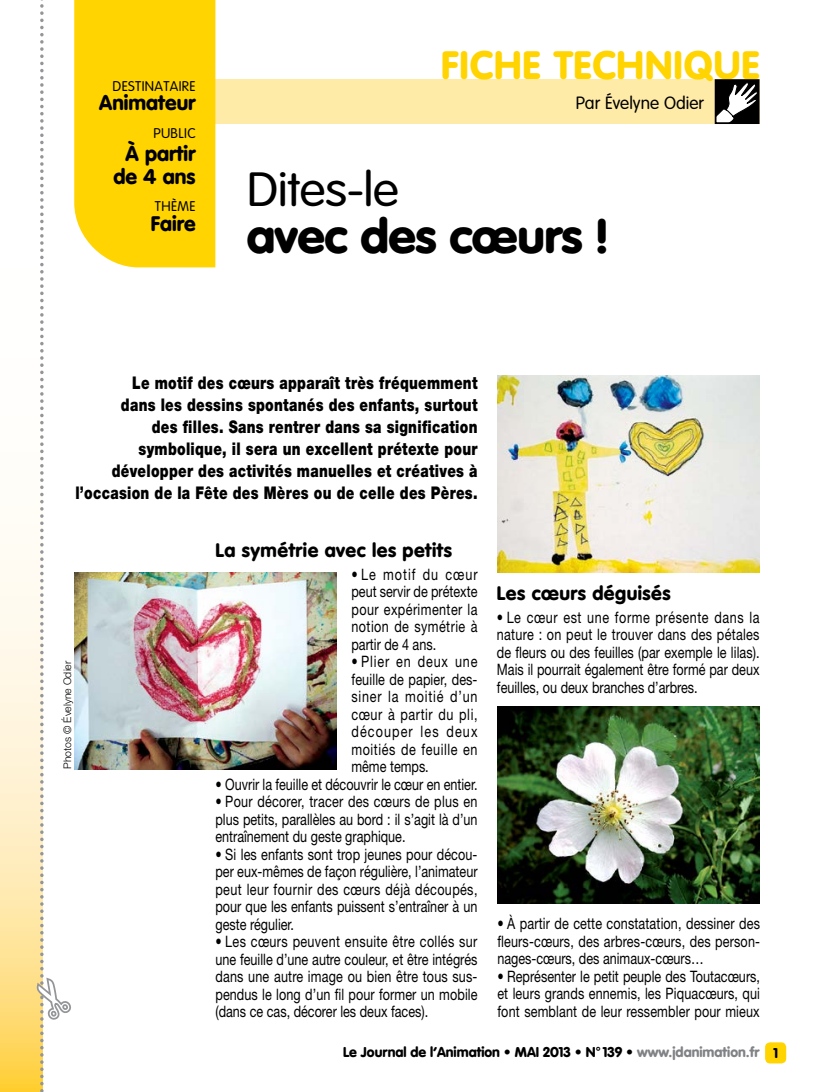
<style>
.page{position:relative;width:834px;height:1092px;background:#fff}
.page>*{position:absolute;margin:0;border:0;box-sizing:border-box;transform-origin:0 0}
.t1{font:900 47.25px "VAG Rounded";letter-spacing:-.01em;color:#000;scale:1.05 1}
.t2{font:300 47.25px "VAG Rounded";color:#000;scale:1.05 1}
.t3{font:900 39.02px "VAG Rounded";letter-spacing:.025em;color:#ffd400}
.t4{font:900 21px/22.8px "VAG Rounded";color:#000;text-align:center}
.t5{font:900 20.82px "VAG Rounded";color:#000}
.t6{font:900 19.25px "VAG Rounded";letter-spacing:.025em;color:#000}
.t7{font:900 17.5px/21.9px "Helvetica Neue";letter-spacing:.02em;color:#000;text-align:right;scale:.78 1}
.t8{font:300 17.5px "VAG Rounded";color:#000}
.t9{font:15.75px/17.5px "Helvetica Neue";color:#000;text-align:justify;scale:.8 1}
.t10{font:900 14px "VAG Rounded";color:#000}
.t11{font:300 13.83px "VAG Rounded";letter-spacing:.025em;color:#000}
.t12{font:300 10.5px "Helvetica Neue";color:#000}
.s1{color:#808285}
</style>
<div class="page">
<div style="left:765px;top:1042px;width:21px;height:21px;background:#ffd400;border-radius:5px"></div>
<svg style="left:0;top:542px;width:34px;height:549px;background:#ffecb9"></svg>
<div style="left:76px;top:79px;width:683px;height:45px;background:#ffeba8"></div>
<div style="left:74px;top:0;width:141px;height:267px;background:#ffd400"></div>
<svg style="left:717px;top:82px;width:39px;height:39px;background:#636363"></svg>
<div style="left:714px;top:79px;width:45px;height:45px;border:2px solid #000"></div>
<img style="left:497px;top:376px;width:262px;height:196px">
<img style="left:497px;top:706px;width:262px;height:197px">
<img style="left:74px;top:572px;width:262px;height:197px">
<svg style="left:34px;top:0;width:37px;height:1092px"></svg>
<p class="t11" style="left:113px;top:79px;width:84px">Destinataire</p>
<h3 class="t5" style="left:99px;top:90px;width:98px">Animateur</h3>
<p class="t11" style="left:153px;top:125px;width:44px">Public</p>
<h3 class="t4" style="left:113px;top:143px;width:84px">À partir de 4 ans</h3>
<p class="t11" style="left:155px;top:199px;width:42px">Thème</p>
<h3 class="t5" style="left:151px;top:210px;width:46px">Faire</h3>
<h2 class="t3" style="left:441px;top:41px;width:320px">Fiche technique</h2>
<p class="t8" style="left:575px;top:93px;width:130px">Par Évelyne Odier</p>
<h1 class="t2" style="left:247px;top:162px;width:146px">Dites-le</h1>
<h1 class="t1" style="left:247px;top:208px;width:345px">avec des cœurs !</h1>
<p class="t7" style="left:75px;top:372px;width:517px">Le motif des cœurs apparaît très fréquemment<br>dans les dessins spontanés des enfants, surtout<br>des filles. Sans rentrer dans sa signification symbolique, il sera un excellent prétexte pour développer des activités manuelles et créatives à l’occasion de la Fête des Mères ou de celle des Pères.</p>
<p class="t12" style="left:61px;top:769px;width:110px;rotate:-90deg">Photos © Évelyne Odier</p>
<p class="t6" style="left:215px;top:538px;width:238px">La symétrie avec les petits</p>
<p class="t9" style="left:351px;top:565px;width:159px">• Le motif du cœur peut servir de prétexte pour expérimenter la notion de symétrie à partir de 4 ans.</p>
<p class="t9" style="left:351px;top:652px;width:159px">• Plier en deux une feuille de papier, des&shy;siner la moitié d’un cœur à partir du pli, découper les deux moitiés de feuille en même temps.</p>
<p class="t9" style="left:215px;top:775px;width:329px">• Ouvrir la feuille et découvrir le cœur en entier.</p>
<p class="t9" style="left:215px;top:792px;width:329px">• Pour décorer, tracer des cœurs de plus en plus petits, parallèles au bord : il s’agit là d’un entraînement du geste graphique.</p>
<p class="t9" style="left:215px;top:845px;width:329px">• Si les enfants sont trop jeunes pour décou&shy;per eux-mêmes de façon régulière, l’animateur peut leur fournir des cœurs déjà découpés, pour que les enfants puissent s’entraîner à un geste régulier.</p>
<p class="t9" style="left:215px;top:932px;width:329px">• Les cœurs peuvent ensuite être collés sur une feuille d’une autre couleur, et être intégrés dans une autre image ou bien être tous sus&shy;pendus le long d’un fil pour former un mobile (dans ce cas, décorer les deux faces).</p>
<p class="t6" style="left:497px;top:582px;width:175px">Les cœurs déguisés</p>
<p class="t9" style="left:497px;top:608px;width:330px">• Le cœur est une forme présente dans la nature : on peut le trouver dans des pétales de fleurs ou des feuilles (par exemple le lilas).<br>Mais il pourrait également être formé par deux feuilles, ou deux branches d’arbres.</p>
<p class="t9" style="left:497px;top:914px;width:330px">• À partir de cette constatation, dessiner des fleurs-cœurs, des arbres-cœurs, des person&shy;nages-cœurs, des animaux-cœurs…</p>
<p class="t9" style="left:497px;top:966px;width:330px">• Représenter le petit peuple des Toutacœurs, et leurs grands ennemis, les Piquacœurs, qui font semblant de leur ressembler pour mieux</p>
<p class="t10" style="left:343px;top:1043px;width:436px">Le Journal de l’Animation • MAI 2013 • N° 139 • <span class="s1">www.jdanimation.fr</span> 1</p>
</div>
